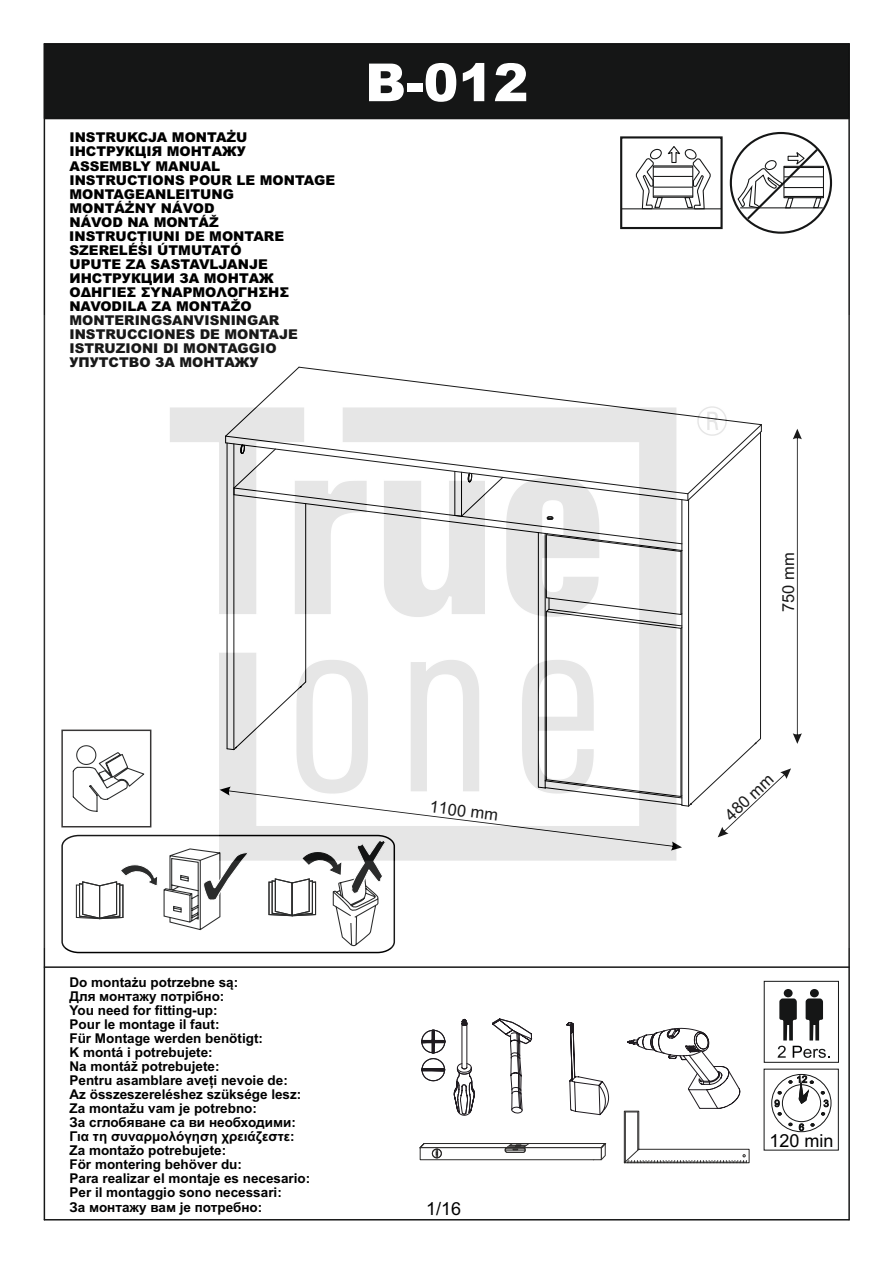
<style>
.page{position:relative;width:893px;height:1263px;background:#fff}
.page>*{position:absolute;margin:0;border:0;box-sizing:border-box;transform-origin:0 0}
.t1{font:900 52.5px "Arial";color:#fff}
.t2{font:18px "Arial";color:#000}
.t3{font:16.5px "Arial";color:#000}
.t4{font:700 13.5px/14.1px "Arial";color:#000}
.t5{font:900 13.5px/14.1px "Arial";color:#000}
</style>
<div class="page">
<div style="left:44px;top:44px;width:805px;height:74px;background:#151616"></div>
<div style="left:620px;top:136px;width:103px;height:93px;border:2px solid #151616"></div>
<hr style="left:621px;top:208px;width:101px;height:1px;background:#151616">
<hr style="left:740px;top:207px;width:83px;height:1px;background:#151616">
<div style="left:783px;top:166px;width:41px;height:32px;border:1px solid #151616"></div>
<hr style="left:784px;top:187px;width:39px;height:1px;background:#151616">
<hr style="left:784px;top:196px;width:40px;height:1px;background:#151616">
<hr style="left:784px;top:167px;width:39px;height:1px;background:#151616">
<hr style="left:784px;top:176px;width:40px;height:1px;background:#151616">
<div style="left:730px;top:132px;width:102px;height:102px;border:2px solid #151616;border-radius:50%"></div>
<svg style="left:737px;top:147px;width:85px;height:75px"></svg>
<svg style="left:636px;top:146px;width:75px;height:64px"></svg>
<hr style="left:44px;top:44px;width:1px;height:1176px;background:#151616">
<hr style="left:44px;top:1219px;width:805px;height:1px;background:#151616">
<hr style="left:848px;top:44px;width:2px;height:1176px;background:#151616">
<hr style="left:44px;top:43px;width:805px;height:2px;background:#151616">
<hr style="left:44px;top:117px;width:805px;height:2px;background:#151616">
<div style="left:764px;top:981px;width:75px;height:81px;border:1px solid #151616"></div>
<svg style="left:779px;top:998px;width:18px;height:42px"></svg>
<div style="left:784px;top:989px;width:9px;height:8px;background:#151616;border-radius:50%"></div>
<svg style="left:805px;top:998px;width:18px;height:42px"></svg>
<div style="left:810px;top:989px;width:9px;height:8px;background:#151616;border-radius:50%"></div>
<div style="left:771px;top:1074px;width:60px;height:58px;border:1px solid #151616;border-radius:50%"></div>
<div style="left:782px;top:1084px;width:39px;height:38px;border:1px solid #151616;border-radius:50%"></div>
<svg style="left:821px;top:1091px;width:8px;height:24px"></svg>
<svg style="left:774px;top:1091px;width:7px;height:24px"></svg>
<svg style="left:798px;top:1123px;width:6px;height:8px"></svg>
<svg style="left:789px;top:1075px;width:25px;height:29px"></svg>
<svg style="left:778px;top:1046px;width:8px;height:12px"></svg>
<svg style="left:793px;top:1046px;width:37px;height:12px"></svg>
<hr style="left:44px;top:966px;width:805px;height:2px;background:#151616">
<svg style="left:566px;top:1022px;width:43px;height:93px"></svg>
<svg style="left:492px;top:1018px;width:40px;height:96px"></svg>
<svg style="left:419px;top:1143px;width:188px;height:18px"></svg>
<svg style="left:421px;top:1018px;width:54px;height:98px"></svg>
<svg style="left:624px;top:1028px;width:126px;height:136px"></svg>
<img style="left:43px;top:316px;width:807px;height:631px">
<p class="t5" style="left:69px;top:125px;width:180px;line-height:28px">INSTRUKCJA MONTAŻU<br>ASSEMBLY MANUAL</p>
<p class="t5" style="left:69px;top:146px;width:178px">ІНСТРУКЦIЯ МОНТАЖУ</p>
<p class="t5" style="left:69px;top:174px;width:267px">INSTRUCTIONS POUR LE MONTAGE</p>
<p class="t5" style="left:69px;top:188px;width:166px">MONTAGEANLEITUNG</p>
<p class="t5" style="left:69px;top:202px;width:147px">MONTÁŻNY NÁVOD</p>
<p class="t5" style="left:69px;top:216px;width:216px">NÁVOD NA MONTÁŽ<br>INSTRUCȚIUNI DE MONTARE</p>
<p class="t5" style="left:69px;top:273px;width:221px">ИНСТРУКЦИИ ЗА МОНТАЖ<br>ΟΔΗΓΙΕΣ ΣΥΝΑΡΜΟΛΟΓΗΣΗΣ<br>NAVODILA ZA MONTAŽO<br>MONTERINGSANVISNINGAR</p>
<p class="t5" style="left:69px;top:343px;width:209px">ISTRUZIONI DI MONTAGGIO<br>УПУТСТВО ЗА МОНТАЖУ</p>
<p class="t5" style="left:69px;top:244px;width:200px">SZERELÉSI ÚTMUTATÓ<br>UPUTE ZA SASTAVLJANJE</p>
<p class="t5" style="left:69px;top:329px;width:230px">INSTRUCCIONES DE MONTAJE</p>
<h1 class="t1" style="left:365px;top:64px;width:165px">B-012</h1>
<p class="t4" style="left:69px;top:969px;width:170px;line-height:28px">Do montażu potrzebne są:<br>You need for fitting-up:</p>
<p class="t4" style="left:69px;top:983px;width:156px;line-height:28px">Для монтажу потрiбно:<br>Pour le montage il faut:</p>
<p class="t4" style="left:69px;top:1032px;width:195px">Für Montage werden benötigt:</p>
<p class="t4" style="left:69px;top:1046px;width:145px">K montá i potrebujete:</p>
<p class="t4" style="left:69px;top:1060px;width:233px">Na montáž potrebujete:<br>Pentru asamblare aveți nevoie de:<br>Az összeszereléshez szüksége lesz:<br>Za montažu vam je potrebno:<br>За сглобяване са ви необходими:<br>Για τη συναρμολόγηση χρειάζεστε:<br>Za montažo potrebujete:<br>För montering behöver du:</p>
<p class="t4" style="left:69px;top:1187px;width:214px">Per il montaggio sono necessari:<br>За монтажу вам је потребно:</p>
<p class="t4" style="left:69px;top:1173px;width:242px">Para realizar el montaje es necesario:</p>
<p class="t3" style="left:430px;top:800px;width:70px;rotate:7deg">1100 mm</p>
<h2 class="t2" style="left:426px;top:1202px;width:37px">1/16</h2>
<p class="t3" style="left:782px;top:612px;width:61px;rotate:-90deg">750 mm</p>
<p class="t3" style="left:723px;top:813px;width:61px;rotate:-43deg">480 mm</p>
<h2 class="t2" style="left:769px;top:1134px;width:66px">120 min</h2>
</div>
